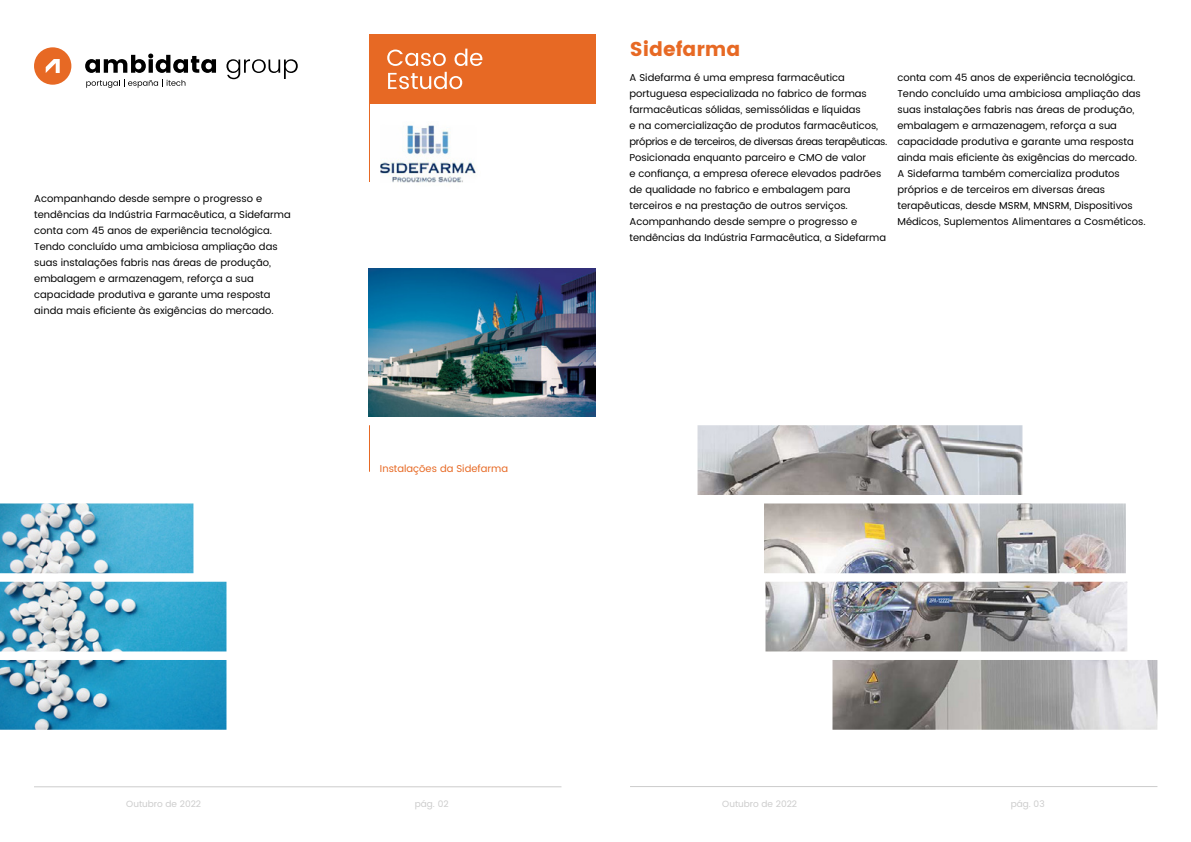
<style>
.page{position:relative;width:1191px;height:842px;background:#fff}
.page>*{position:absolute;margin:0;border:0;box-sizing:border-box;transform-origin:0 0}
.t1{font:20px "Poppins";color:#e76924}
.t2{font:10px/16px "Poppins";color:#000}
.t3{font:10px "Poppins";color:#e76924}
.t4{font:9px "Poppins";color:#ccc}
</style>
<div class="page">
<img style="left:369px;top:269px;width:226px;height:148px">
<img style="left:0;top:503px;width:226px;height:227px">
<svg style="left:85px;top:54px;width:131px;height:19px"></svg>
<svg style="left:226px;top:59px;width:72px;height:20px"></svg>
<svg style="left:86px;top:79px;width:99px;height:9px"></svg>
<svg style="left:34px;top:47px;width:37px;height:38px"></svg>
<hr style="left:369px;top:425px;width:1px;height:47px;background:#e76924">
<hr style="left:34px;top:786px;width:527px;height:1px;background:#ccc">
<hr style="left:630px;top:786px;width:527px;height:1px;background:#ccc">
<div style="left:369px;top:34px;width:226px;height:70px;background:#e76924"></div>
<hr style="left:369px;top:34px;width:1px;height:148px;background:#e76924">
<svg style="left:388px;top:72px;width:74px;height:17px"></svg>
<svg style="left:387px;top:49px;width:95px;height:17px"></svg>
<img style="left:380px;top:125px;width:96px;height:58px">
<img style="left:697px;top:425px;width:460px;height:305px">
<p class="t2" style="left:34px;top:190px;width:258px">Acompanhando desde sempre o progresso e tendências da Indústria Farmacêutica, a Sidefarma conta com 45 anos de experiência tecnológica.<br>Tendo concluído uma ambiciosa ampliação das suas instalações fabris nas áreas de produção, embalagem e armazenagem, reforça a sua capacidade produtiva e garante uma resposta ainda mais eficiente às exigências do mercado.</p>
<p class="t3" style="left:380px;top:461px;width:130px">Instalações da Sidefarma</p>
<h1 class="t1" style="left:630px;top:38px;width:112px">Sidefarma</h1>
<p class="t2" style="left:629px;top:70px;width:259px">A Sidefarma é uma empresa farmacêutica portuguesa especializada no fabrico de formas farmacêuticas sólidas, semissólidas e líquidas<br>e na comercialização de produtos farmacêuticos, próprios e de terceiros, de diversas áreas terapêuticas.<br>Posicionada enquanto parceiro e CMO de valor<br>e confiança, a empresa oferece elevados padrões de qualidade no fabrico e embalagem para terceiros e na prestação de outros serviços.<br>Acompanhando desde sempre o progresso e tendências da Indústria Farmacêutica, a Sidefarma</p>
<p class="t2" style="left:897px;top:70px;width:250px">conta com 45 anos de experiência tecnológica.<br>Tendo concluído uma ambiciosa ampliação das suas instalações fabris nas áreas de produção, embalagem e armazenagem, reforça a sua capacidade produtiva e garante uma resposta ainda mais eficiente às exigências do mercado.<br>A Sidefarma também comercializa produtos próprios e de terceiros em diversas áreas terapêuticas, desde MSRM, MNSRM, Dispositivos Médicos, Suplementos Alimentares a Cosméticos.</p>
<p class="t4" style="left:126px;top:797px;width:76px">Outubro de 2022</p>
<p class="t4" style="left:415px;top:797px;width:35px">pág. 02</p>
<p class="t4" style="left:722px;top:797px;width:76px">Outubro de 2022</p>
<p class="t4" style="left:1010px;top:797px;width:35px">pág. 03</p>
</div>
